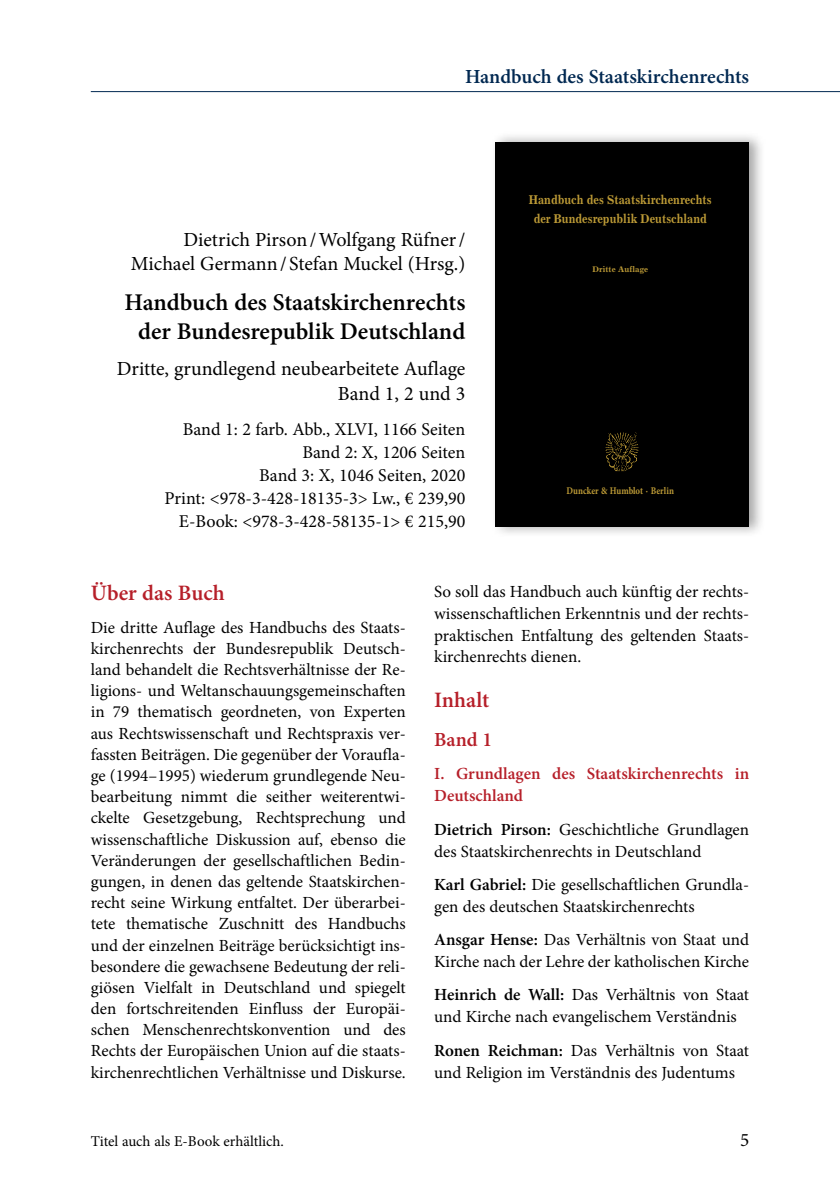
<style>
.page{position:relative;width:840px;height:1191px;background:#fff}
.page>*{position:absolute;margin:0;border:0;box-sizing:border-box;transform-origin:0 0}
.t1{font:600 24px/29px "Minion Pro";color:#000;text-align:center}
.t2{font:600 22px "Minion Pro";color:#b61f29}
.t3{font:20px/24px "Minion Pro";color:#000;text-align:right}
.t4{font:600 20px "Minion Pro";letter-spacing:-.005em;color:#002851}
.t5{font:600 20px "Minion Pro";color:#b61f29}
.t6{font:19px "Minion Pro";color:#000}
.t7{font:18px/23px "Minion Pro";color:#000;text-align:right}
.t8{font:17px/21.2px "Minion Pro";color:#000}
.t9{font:600 17px/22px "Minion Pro";color:#b61f29}
.t10{font:15px "Minion Pro";letter-spacing:-.005em;color:#000}
.t11{font:700 12.8px/19.2px "Excelsior";color:#bc9a36;text-align:center;scale:.87 1}
.t12{font:700 10.2px "Minion Pro";letter-spacing:-.005em;color:#bc9a36;scale:.86 1}
.t13{font:700 8.2px "Excelsior";letter-spacing:.005em;color:#bc9a36}
.s1{font-weight:600}
</style>
<div class="page">
<div style="left:490px;top:131px;width:275px;height:407px;background:#000;opacity:.35"></div>
<div style="left:495px;top:142px;width:253px;height:385px;background:#000"></div>
<img style="left:605px;top:432px;width:33px;height:40px">
<hr style="left:91px;top:91px;width:748px;height:1px;background:#002851">
<p class="t4" style="left:465px;top:62px;width:285px">Handbuch des Staatskirchenrechts</p>
<p class="t3" style="left:131px;top:227px;width:336px">Dietrich Pirson/Wolfgang Rüfner/<br>Michael Germann/ Stefan Muckel (Hrsg.)</p>
<h1 class="t1" style="left:124px;top:288px;width:342px">Handbuch des Staatskirchenrechts der Bundesrepublik Deutschland</h1>
<p class="t3" style="left:117px;top:356px;width:350px;line-height:25px">Dritte, grundlegend neubearbeitete Auflage<br>Band 1, 2 und 3</p>
<p class="t7" style="left:164px;top:417px;width:302px">Band 1: 2 farb. Abb., XLVI, 1166 Seiten Band 2: X, 1206 Seiten<br>Band 3: X, 1046 Seiten, 2020<br>Print: &lt;978-3-428-18135-3&gt; Lw., € 239,90<br>E-Book: &lt;978-3-428-58135-1&gt; € 215,90</p>
<p class="t11" style="left:528px;top:189px;width:212px">Handbuch des Staatskirchenrechts der Bundesrepublik Deutschland</p>
<p class="t13" style="left:592px;top:264px;width:57px">Dritte Auflage</p>
<p class="t12" style="left:566px;top:483px;width:126px">Duncker &amp; Humblot · Berlin</p>
<p class="t2" style="left:91px;top:578px;width:135px">Über das Buch</p>
<p class="t8" style="left:91px;top:617px;width:316px;text-align:justify">Die dritte Auflage des Handbuchs des Staats&shy;kirchenrechts der Bundesrepublik Deutsch&shy;land behandelt die Rechtsverhältnisse der Re&shy;ligions- und Weltanschauungsgemeinschaften in 79 thematisch geordneten, von Experten aus Rechtswissenschaft und Rechtspraxis ver&shy;fassten Beiträgen. Die gegenüber der Voraufla&shy;ge (1994–1995) wiederum grundlegende Neu&shy;bearbeitung nimmt die seither weiterentwi&shy;ckelte Gesetzgebung, Rechtsprechung und wissenschaftliche Diskussion auf, ebenso die Veränderungen der gesellschaftlichen Bedin&shy;gungen, in denen das geltende Staatskirchen&shy;recht seine Wirkung entfaltet. Der überarbei&shy;tete thematische Zuschnitt des Handbuchs und der einzelnen Beiträge berücksichtigt ins&shy;besondere die gewachsene Bedeutung der reli&shy;giösen Vielfalt in Deutschland und spiegelt den fortschreitenden Einfluss der Europäi&shy;schen Menschenrechtskonvention und des Rechts der Europäischen Union auf die staats&shy;kirchenrechtlichen Verhältnisse und Diskurse.</p>
<p class="t8" style="left:434px;top:580px;width:316px;line-height:22px;text-align:justify">So soll das Handbuch auch künftig der rechts&shy;wissenschaftlichen Erkenntnis und der rechts&shy;praktischen Entfaltung des geltenden Staats&shy;kirchenrechts dienen.</p>
<p class="t2" style="left:434px;top:685px;width:57px">Inhalt</p>
<p class="t5" style="left:434px;top:726px;width:60px">Band 1</p>
<p class="t9" style="left:434px;top:762px;width:316px">I. Grundlagen des Staatskirchenrechts in<br>Deutschland</p>
<p class="t8" style="left:434px;top:818px;width:316px;line-height:22px"><span class="s1">Dietrich Pirson:</span> Geschichtliche Grundlagen des Staatskirchenrechts in Deutschland</p>
<p class="t8" style="left:434px;top:873px;width:316px;line-height:22px"><span class="s1">Karl Gabriel:</span> Die gesellschaftlichen Grundla&shy;gen des deutschen Staatskirchenrechts</p>
<p class="t8" style="left:434px;top:928px;width:316px;line-height:22px"><span class="s1">Ansgar Hense:</span> Das Verhältnis von Staat und<br>Kirche nach der Lehre der katholischen Kirche</p>
<p class="t8" style="left:434px;top:984px;width:316px;line-height:22px"><span class="s1">Heinrich de Wall:</span> Das Verhältnis von Staat und Kirche nach evangelischem Verständnis</p>
<p class="t8" style="left:434px;top:1039px;width:316px;line-height:22px"><span class="s1">Ronen Reichman:</span> Das Verhältnis von Staat und Religion im Verständnis des Judentums</p>
<p class="t10" style="left:91px;top:1130px;width:194px">Titel auch als E-Book erhältlich.</p>
<p class="t6" style="left:739px;top:1126px;width:11px">5</p>
</div>
